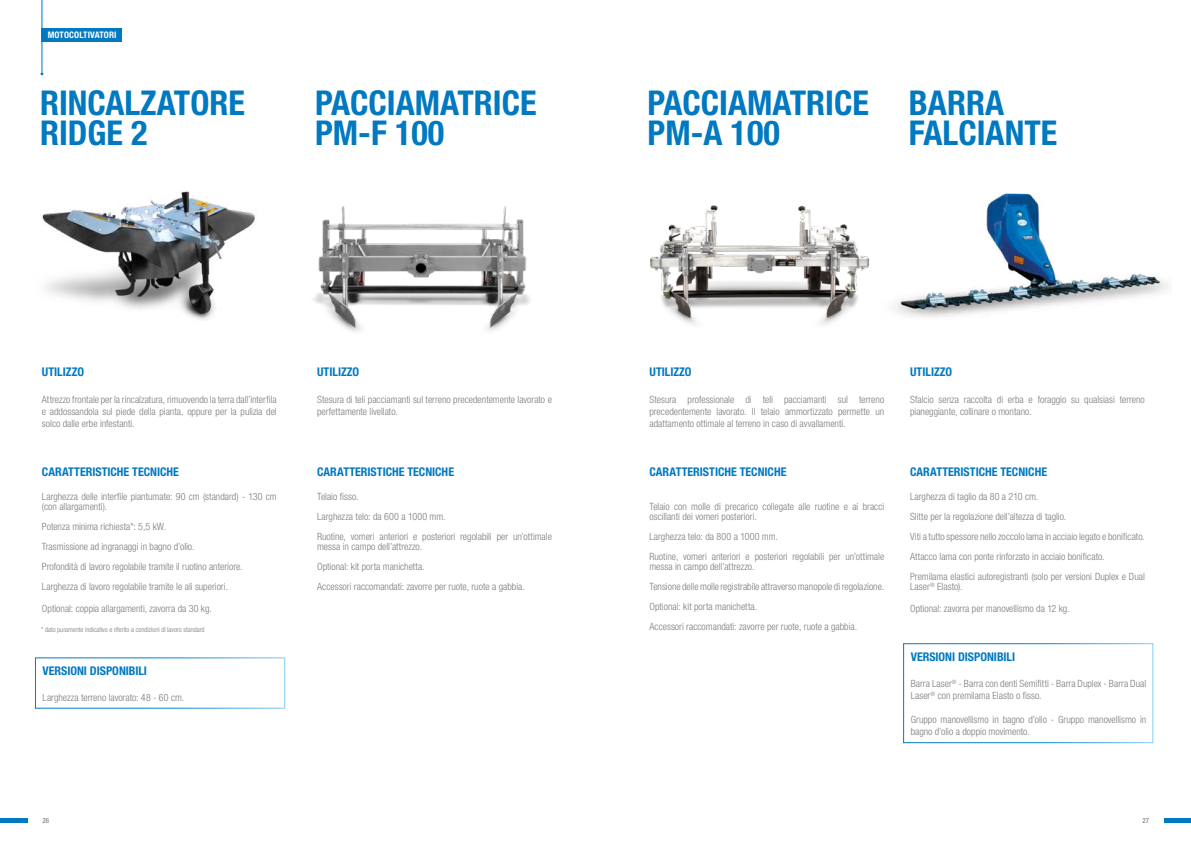
<style>
.page{position:relative;width:1191px;height:842px;background:#fff}
.page>*{position:absolute;margin:0;border:0;box-sizing:border-box;transform-origin:0 0}
.t1{font:700 condensed 34.2px/30px "Helvetica Neue LT Std";color:#0079c0}
.t2{font:700 condensed 12px "Helvetica Neue LTW1 G";letter-spacing:-.005em;color:#0079c0}
.t3{font:300 condensed 10px/20px "Helvetica Neue LTW1 G";color:#7c7b7b}
.t4{font:700 condensed 9px "Helvetica Neue LT Std";letter-spacing:.02em;color:#fff}
.t5{font:300 condensed 7px "Helvetica Neue LT Std";color:#7c7b7b}
.t6{font:condensed 7px "Helvetica Neue LT Std";color:#706f6f}
</style>
<div class="page">
<img style="left:42px;top:191px;width:213px;height:129px">
<img style="left:313px;top:206px;width:217px;height:126px">
<img style="left:650px;top:205px;width:219px;height:120px">
<img style="left:895px;top:193px;width:273px;height:124px">
<div style="left:42px;top:28px;width:80px;height:14px;background:#0079c0"></div>
<hr style="left:42px;top:0;width:1px;height:72px;background:#0079c0">
<div style="left:903px;top:643px;width:250px;height:100px;border:1px solid #fff"></div>
<hr style="left:1164px;top:819px;width:27px;height:4px;background:#0079c0">
<hr style="left:0;top:819px;width:27px;height:4px;background:#0079c0">
<p class="t4" style="left:48px;top:29px;width:70px">MOTOCOLTIVATORI</p>
<h1 class="t1" style="left:40px;top:87px;width:206px">RINCALZATORE<br>RIDGE 2</h1>
<h1 class="t1" style="left:315px;top:87px;width:223px">PACCIAMATRICE<br>PM-F 100</h1>
<h1 class="t1" style="left:647px;top:87px;width:223px">PACCIAMATRICE<br>PM-A 100</h1>
<h1 class="t1" style="left:909px;top:87px;width:150px">BARRA<br>FALCIANTE</h1>
<p class="t2" style="left:42px;top:365px;width:44px">UTILIZZO</p>
<p class="t3" style="left:42px;top:393px;width:236px;line-height:12px;text-align:justify">Attrezzo frontale per la rincalzatura, rimuovendo la terra dall’interfila e addossandola sul piede della pianta, oppure per la pulizia del solco dalle erbe infestanti.</p>
<p class="t2" style="left:42px;top:464px;width:138px">CARATTERISTICHE TECNICHE</p>
<p class="t3" style="left:42px;top:492px;width:236px;line-height:10px">Larghezza delle interfile piantumate: 90 cm (standard) - 130 cm (con allargamenti).</p>
<p class="t3" style="left:42px;top:517px;width:202px">Potenza minima richiesta*: 5,5 kW.<br>Trasmissione ad ingranaggi in bagno d’olio.<br>Profondità di lavoro regolabile tramite il ruotino anteriore.<br>Larghezza di lavoro regolabile tramite le ali superiori.</p>
<p class="t3" style="left:42px;top:599px;width:171px">Optional: coppia allargamenti, zavorra da 30 kg.</p>
<p class="t5" style="left:41px;top:625px;width:165px">* dato puramente indicativo e riferito a condizioni di lavoro standard</p>
<p class="t2" style="left:43px;top:663px;width:106px">VERSIONI DISPONIBILI</p>
<p class="t3" style="left:43px;top:688px;width:143px">Larghezza terreno lavorato: 48 - 60 cm.</p>
<p class="t2" style="left:317px;top:365px;width:44px">UTILIZZO</p>
<p class="t3" style="left:317px;top:393px;width:236px;line-height:12px">Stesura di teli pacciamanti sul terreno precedentemente lavorato e perfettamente livellato.</p>
<p class="t2" style="left:317px;top:464px;width:138px">CARATTERISTICHE TECNICHE</p>
<p class="t3" style="left:317px;top:487px;width:236px">Telaio fisso.<br>Larghezza telo: da 600 a 1000 mm.<br>Ruotine, vomeri anteriori e posteriori regolabili per un’ottimale</p>
<p class="t3" style="left:317px;top:537px;width:209px">messa in campo dell’attrezzo.<br>Optional: kit porta manichetta.<br>Accessori raccomandati: zavorre per ruote, ruote a gabbia.</p>
<p class="t2" style="left:649px;top:365px;width:44px">UTILIZZO</p>
<p class="t3" style="left:649px;top:393px;width:236px;line-height:12px;text-align:justify">Stesura professionale di teli pacciamanti sul terreno precedentemente lavorato. Il telaio ammortizzato permette un adattamento ottimale al terreno in caso di avvallamenti.</p>
<p class="t2" style="left:649px;top:464px;width:138px">CARATTERISTICHE TECNICHE</p>
<p class="t3" style="left:649px;top:502px;width:236px;line-height:10px">Telaio con molle di precarico collegate alle ruotine e ai bracci oscillanti dei vomeri posteriori.</p>
<p class="t3" style="left:649px;top:527px;width:236px">Larghezza telo: da 800 a 1000 mm.<br>Ruotine, vomeri anteriori e posteriori regolabili per un’ottimale</p>
<p class="t3" style="left:649px;top:557px;width:236px">messa in campo dell’attrezzo.<br>Tensione delle molle registrabile attraverso manopole di regolazione.<br>Optional: kit porta manichetta.<br>Accessori raccomandati: zavorre per ruote, ruote a gabbia.</p>
<p class="t2" style="left:910px;top:365px;width:44px">UTILIZZO</p>
<p class="t3" style="left:910px;top:393px;width:236px;line-height:12px">Sfalcio senza raccolta di erba e foraggio su qualsiasi terreno pianeggiante, collinare o montano.</p>
<p class="t2" style="left:910px;top:464px;width:138px">CARATTERISTICHE TECNICHE</p>
<p class="t3" style="left:910px;top:487px;width:236px">Larghezza di taglio da 80 a 210 cm.<br>Slitte per la regolazione dell’altezza di taglio.<br>Viti a tutto spessore nello zoccolo lama in acciaio legato e bonificato.<br>Attacco lama con ponte rinforzato in acciaio bonificato.<br>Premilama elastici autoregistranti (solo per versioni Duplex e Dual</p>
<p class="t3" style="left:910px;top:577px;width:54px">Laser<sup>®</sup> Elasto).</p>
<p class="t3" style="left:910px;top:599px;width:161px">Optional: zavorra per manovellismo da 12 kg.</p>
<p class="t2" style="left:910px;top:649px;width:106px">VERSIONI DISPONIBILI</p>
<p class="t3" style="left:910px;top:677px;width:237px;line-height:12px">Barra Laser<sup>®</sup> - Barra con denti Semifitti - Barra Duplex - Barra Dual<br>Laser<sup>®</sup> con premilama Elasto o fisso.</p>
<p class="t3" style="left:910px;top:713px;width:237px;line-height:12px">Gruppo manovellismo in bagno d’olio - Gruppo manovellismo in bagno d’olio a doppio movimento.</p>
<p class="t6" style="left:43px;top:817px;width:8px">26</p>
<p class="t6" style="left:1142px;top:817px;width:8px">27</p>
</div>
